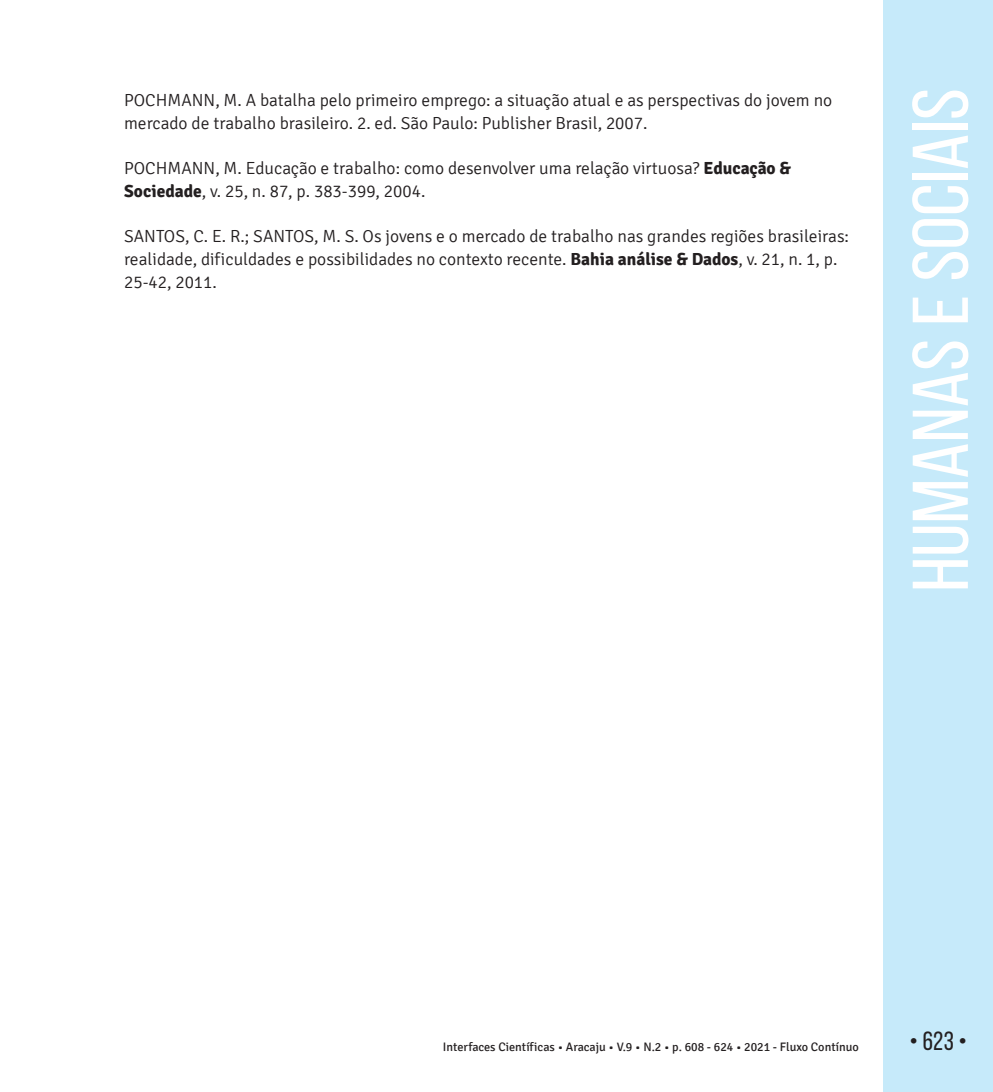
<style>
.page{position:relative;width:993px;height:1092px;background:#fff}
.page>*{position:absolute;margin:0;border:0;box-sizing:border-box;transform-origin:0 0}
.t1{font:78.75px "Bebas Neue";color:#fff;scale:1.09 1}
.t2{font:26.25px "Bebas Neue";color:#231f20}
.t3{font:300 17.5px/22.8px "Signika";color:#231f20}
.t4{font:12.25px "Signika";color:#231f20}
.s1{font-weight:700}
</style>
<div class="page">
<div style="left:883px;top:0;width:109px;height:1091px;background:#c6eafa"></div>
<p class="t3" style="left:124px;top:89px;width:709px">POCHMANN, M. A batalha pelo primeiro emprego: a situação atual e as perspectivas do jovem no mercado de trabalho brasileiro. 2. ed. São Paulo: Publisher Brasil, 2007.</p>
<p class="t3" style="left:124px;top:157px;width:668px">POCHMANN, M. Educação e trabalho: como desenvolver uma relação virtuosa? <span class="s1">Educação &amp;<br>Sociedade</span>, v. 25, n. 87, p. 383-399, 2004.</p>
<p class="t3" style="left:124px;top:225px;width:726px">SANTOS, C. E. R.; SANTOS, M. S. Os jovens e o mercado de trabalho nas grandes regiões brasileiras: realidade, dificuldades e possibilidades no contexto recente. <span class="s1">Bahia análise &amp; Dados</span>, v. 21, n. 1, p.<br>25-42, 2011.</p>
<h1 class="t1" style="left:897px;top:591px;width:463px;rotate:-90deg">Humanas e Sociais</h1>
<p class="t4" style="left:442px;top:1040px;width:417px">Interfaces Científicas • Aracaju • V.9 • N.2 • p. 608 - 624 • 2021 - Fluxo Contínuo</p>
<h2 class="t2" style="left:909px;top:1026px;width:59px">• 623 •</h2>
</div>
